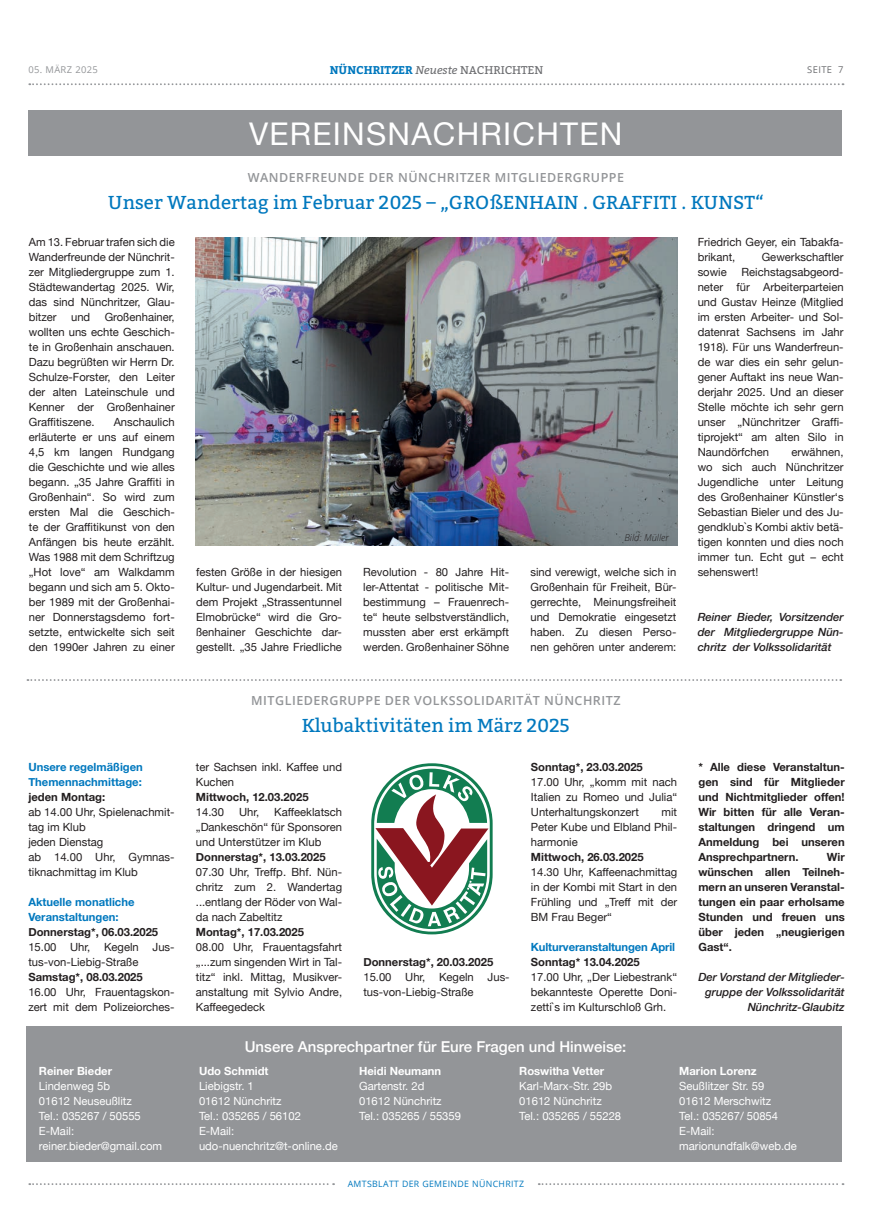
<style>
.page{position:relative;width:886px;height:1223px;background:#fff}
.page>*{position:absolute;margin:0;border:0;box-sizing:border-box;transform-origin:0 0}
.t1{font:31.25px "Helvetica Neue";letter-spacing:.04em;color:#fff}
.t2{font:18.75px "Bitter";color:#0078be}
.t3{font:500 15px "Helvetica Neue";color:#fff}
.t4{font:600 12.5px "Open Sans";letter-spacing:.04em;color:#939598}
.t5{font:11.25px/15px "Helvetica Neue";color:#231f20;text-align:justify}
.t6{font:700 11.25px/15px "Helvetica Neue";color:#231f20;text-align:justify}
.t7{font:11.25px/15px "Helvetica Neue";color:#fff}
.t8{font:italic 500 11.25px/15px "Helvetica Neue";color:#231f20;text-align:justify}
.t9{font:700 11.25px/15px "Helvetica Neue";color:#0078be}
.t10{font:700 11.25px "Helvetica Neue";color:#fff}
.t11{font:700 11.25px "Bitter";color:#0078be}
.t12{font:9.38px "Open Sans";letter-spacing:.04em;color:#939598}
.t13{font:italic 300 9.38px "Open Sans";color:#231f20}
.t14{font:9.38px "Open Sans";letter-spacing:.04em;color:#6c6d70}
.t15{font:8.75px "Open Sans";letter-spacing:.04em;color:#0078be}
.s1{font-weight:400;font-style:italic;color:#6c6d70}
.s2{font-weight:400;color:#6c6d70}
</style>
<div class="page">
<svg style="left:29px;top:83px;width:814px;height:2px"></svg>
<svg style="left:29px;top:1183px;width:305px;height:2px"></svg>
<svg style="left:539px;top:1183px;width:304px;height:2px"></svg>
<div style="left:28px;top:111px;width:814px;height:45px;background:#939598"></div>
<svg style="left:27px;top:679px;width:814px;height:2px"></svg>
<div style="left:27px;top:1026px;width:815px;height:135px;background:#939598"></div>
<svg style="left:371px;top:763px;width:122px;height:171px"></svg>
<img style="left:196px;top:237px;width:481px;height:309px">
<p class="t12" style="left:28px;top:63px;width:71px">05. MÄRZ 2025</p>
<p class="t11" style="left:330px;top:62px;width:215px">NÜNCHRITZER <span class="s1">Neueste</span> <span class="s2">NACHRICHTEN</span></p>
<p class="t14" style="left:807px;top:63px;width:38px">SEITE 7</p>
<h1 class="t1" style="left:249px;top:111px;width:375px">VEREINSNACHRICHTEN</h1>
<p class="t4" style="left:248px;top:169px;width:378px">WANDERFREUNDE DER NÜNCHRITZER MITGLIEDERGRUPPE</p>
<h2 class="t2" style="left:108px;top:189px;width:657px">Unser Wandertag im Februar 2025 – „GROßENHAIN . GRAFFITI . KUNST“</h2>
<p class="t5" style="left:29px;top:235px;width:147px">Am 13. Februar trafen sich die Wanderfreunde der Nünchrit&shy;zer Mitgliedergruppe zum 1.<br>Städtewandertag 2025. Wir, das sind Nünchritzer, Glau&shy;bitzer</p>
<p class="t5" style="left:698px;top:235px;width:147px">Friedrich Geyer, ein Tabakfa&shy;brikant,</p>
<p class="t5" style="left:762px;top:250px;width:83px">Gewerkschaftler</p>
<p class="t5" style="left:698px;top:265px;width:147px;text-indent:44px">Reichstagsabgeord&shy;neter für Arbeiterparteien und Gustav Heinze (Mitglied im ersten Arbeiter- und Sol&shy;datenrat Sachsens im Jahr 1918). Für uns Wanderfreun&shy;de war dies ein sehr gelun&shy;gener Auftakt ins neue Wan&shy;derjahr 2025. Und an dieser Stelle möchte ich sehr gern unser „Nünchritzer Graffi&shy;tiprojekt“ am alten Silo in Naundörfchen</p>
<p class="t5" style="left:698px;top:265px;width:31px">sowie</p>
<p class="t5" style="left:29px;top:310px;width:147px;text-indent:76px">Großenhainer, wollten uns echte Geschich&shy;te in Großenhain anschauen.<br>Dazu begrüßten wir Herrn Dr.<br>Schulze-Forster, den Leiter der alten Lateinschule und Kenner der Großenhainer Graffitiszene.</p>
<p class="t5" style="left:71px;top:310px;width:21px">und</p>
<p class="t5" style="left:29px;top:415px;width:147px;text-indent:85px">Anschaulich erläuterte er uns auf einem 4,5 km langen Rundgang die Geschichte und wie alles begann. „35 Jahre Graffiti in Großenhain“. So wird zum ersten Mal die Geschich&shy;te der Graffitikunst von den Anfängen bis heute erzählt.<br>Was 1988 mit dem Schriftzug „Hot love“ am Walkdamm begann und sich am 5. Okto&shy;ber 1989 mit der Großenhai&shy;ner Donnerstagsdemo fort&shy;setzte, entwickelte sich seit den 1990er Jahren zu einer</p>
<p class="t5" style="left:698px;top:445px;width:147px;text-indent:94px">erwähnen, wo sich auch Nünchritzer Jugendliche unter Leitung des Großenhainer Künstler‘s Sebastian Bieler und des Ju&shy;gendklub`s Kombi aktiv betä&shy;tigen konnten und dies noch immer tun. Echt gut – echt sehenswert!</p>
<p class="t8" style="left:698px;top:608px;width:147px">Reiner Bieder, Vorsitzender der Mitgliedergruppe Nün&shy;chritz der Volkssolidarität</p>
<p class="t13" style="left:624px;top:531px;width:46px">Bild: Müller</p>
<p class="t5" style="left:196px;top:565px;width:147px">festen Größe in der hiesigen Kultur- und Jugendarbeit. Mit dem Projekt „Strassentunnel Elmobrücke“ wird die Gro&shy;ßenhainer Geschichte dar&shy;gestellt. „35 Jahre Friedliche</p>
<p class="t5" style="left:363px;top:565px;width:147px">Revolution - 80 Jahre Hit&shy;ler-Attentat - politische Mit&shy;bestimmung – Frauenrech&shy;te“ heute selbstverständlich, mussten aber erst erkämpft werden. Großenhainer Söhne</p>
<p class="t5" style="left:530px;top:565px;width:147px">sind verewigt, welche sich in Großenhain für Freiheit, Bür&shy;gerrechte, Meinungsfreiheit und Demokratie eingesetzt haben. Zu diesen Perso&shy;nen gehören unter anderem:</p>
<p class="t9" style="left:28px;top:759px;width:116px">Unsere regelmäßigen<br>Themennachmittage:</p>
<p class="t6" style="left:28px;top:789px;width:78px">jeden Montag:</p>
<p class="t5" style="left:28px;top:805px;width:148px;text-align:left">ab 14.00 Uhr, Spielenachmit&shy;tag im Klub<br>jeden Dienstag<br>ab 14.00 Uhr, Gymnas&shy;tiknachmittag im Klub</p>
<p class="t9" style="left:28px;top:894px;width:108px">Aktuelle monatliche<br>Veranstaltungen:</p>
<p class="t6" style="left:28px;top:924px;width:131px">Donnerstag*, 06.03.2025</p>
<p class="t5" style="left:28px;top:940px;width:148px">15.00 Uhr, Kegeln Jus&shy;tus-von-Liebig-Straße</p>
<p class="t6" style="left:28px;top:969px;width:116px">Samstag*, 08.03.2025</p>
<p class="t5" style="left:28px;top:985px;width:148px">16.00 Uhr, Frauentagskon&shy;zert mit dem Polizeiorches-</p>
<p class="t10" style="left:39px;top:1062px;width:75px">Reiner Bieder</p>
<p class="t7" style="left:39px;top:1079px;width:125px">Lindenweg 5b<br>01612 Neuseußlitz<br>Tel.: 035267 / 50555<br>E-Mail: reiner.bieder@gmail.com</p>
<p class="t4" style="left:251px;top:691px;width:371px">MITGLIEDERGRUPPE DER VOLKSSOLIDARITÄT NÜNCHRITZ</p>
<h2 class="t2" style="left:302px;top:712px;width:269px">Klubaktivitäten im März 2025</h2>
<p class="t5" style="left:196px;top:760px;width:148px">ter Sachsen inkl. Kaffee und<br>Kuchen</p>
<p class="t6" style="left:196px;top:789px;width:114px">Mittwoch, 12.03.2025</p>
<p class="t5" style="left:196px;top:805px;width:30px">14.30</p>
<p class="t5" style="left:239px;top:805px;width:22px">Uhr,</p>
<p class="t5" style="left:196px;top:805px;width:148px;text-indent:78px">Kaffeeklatsch „Dankeschön“ für Sponsoren und Unterstützer im Klub</p>
<p class="t6" style="left:196px;top:849px;width:131px">Donnerstag*, 13.03.2025</p>
<p class="t5" style="left:196px;top:864px;width:148px">07.30 Uhr, Treffp. Bhf. Nün&shy;chritz zum 2. Wandertag ...entlang der Röder von Wal&shy;da nach Zabeltitz</p>
<p class="t6" style="left:196px;top:924px;width:110px">Montag*, 17.03.2025</p>
<p class="t5" style="left:196px;top:939px;width:148px">08.00 Uhr, Frauentagsfahrt „...zum singenden Wirt in Tal&shy;titz“ inkl. Mittag, Musikver&shy;anstaltung mit Sylvio Andre, Kaffeegedeck</p>
<p class="t6" style="left:363px;top:954px;width:131px">Donnerstag*, 20.03.2025</p>
<p class="t5" style="left:363px;top:969px;width:148px">15.00 Uhr, Kegeln Jus&shy;tus-von-Liebig-Straße</p>
<p class="t6" style="left:531px;top:759px;width:113px">Sonntag*, 23.03.2025</p>
<p class="t5" style="left:531px;top:774px;width:148px">17.00 Uhr, „komm mit nach Italien zu Romeo und Julia“ Unterhaltungskonzert</p>
<p class="t5" style="left:531px;top:804px;width:148px;text-indent:131px">mit Peter Kube und Elbland Phil&shy;harmonie</p>
<p class="t6" style="left:531px;top:849px;width:114px">Mittwoch, 26.03.2025</p>
<p class="t5" style="left:531px;top:864px;width:148px">14.30 Uhr, Kaffeenachmittag in der Kombi mit Start in den Frühling und „Treff mit der BM Frau Beger“</p>
<p class="t9" style="left:531px;top:939px;width:146px">Kulturveranstaltungen April</p>
<p class="t6" style="left:531px;top:954px;width:110px">Sonntag* 13.04.2025</p>
<p class="t5" style="left:531px;top:969px;width:148px">17.00 Uhr, „Der Liebestrank“ bekannteste Operette Doni&shy;zetti`s im Kulturschloß Grh.</p>
<h3 class="t3" style="left:245px;top:1034px;width:383px">Unsere Ansprechpartner für Eure Fragen und Hinweise:</h3>
<p class="t6" style="left:698px;top:759px;width:148px">* Alle diese Veranstaltun&shy;gen sind für Mitglieder und Nichtmitglieder offen!<br>Wir bitten für alle Veran&shy;staltungen dringend um Anmeldung bei unseren Ansprechpartnern.</p>
<p class="t6" style="left:698px;top:849px;width:148px;text-indent:128px">Wir wünschen allen Teilneh&shy;mern an unseren Veranstal&shy;tungen ein paar erholsame Stunden und freuen uns über jeden „neugierigen Gast“.</p>
<p class="t8" style="left:698px;top:968px;width:148px;text-align:right">Der Vorstand der Mitglieder&shy;gruppe der Volkssolidarität<br>Nünchritz-Glaubitz</p>
<p class="t10" style="left:199px;top:1062px;width:71px">Udo Schmidt</p>
<p class="t7" style="left:199px;top:1079px;width:140px">Liebigstr. 1<br>01612 Nünchritz<br>Tel.: 035265 / 56102<br>E-Mail: udo-nuenchritz@t-online.de</p>
<p class="t10" style="left:359px;top:1062px;width:84px">Heidi Neumann</p>
<p class="t7" style="left:359px;top:1079px;width:103px">Gartenstr. 2d<br>01612 Nünchritz<br>Tel.: 035265 / 55359</p>
<p class="t10" style="left:519px;top:1062px;width:86px">Roswitha Vetter</p>
<p class="t7" style="left:519px;top:1079px;width:103px">Karl-Marx-Str. 29b<br>01612 Nünchritz<br>Tel.: 035265 / 55228</p>
<p class="t15" style="left:348px;top:1177px;width:178px">AMTSBLATT DER GEMEINDE NÜNCHRITZ</p>
<p class="t10" style="left:679px;top:1062px;width:79px">Marion Lorenz</p>
<p class="t7" style="left:679px;top:1079px;width:119px">Seußlitzer Str. 59<br>01612 Merschwitz<br>Tel.: 035267/ 50854<br>E-Mail: marionundfalk@web.de</p>
</div>
